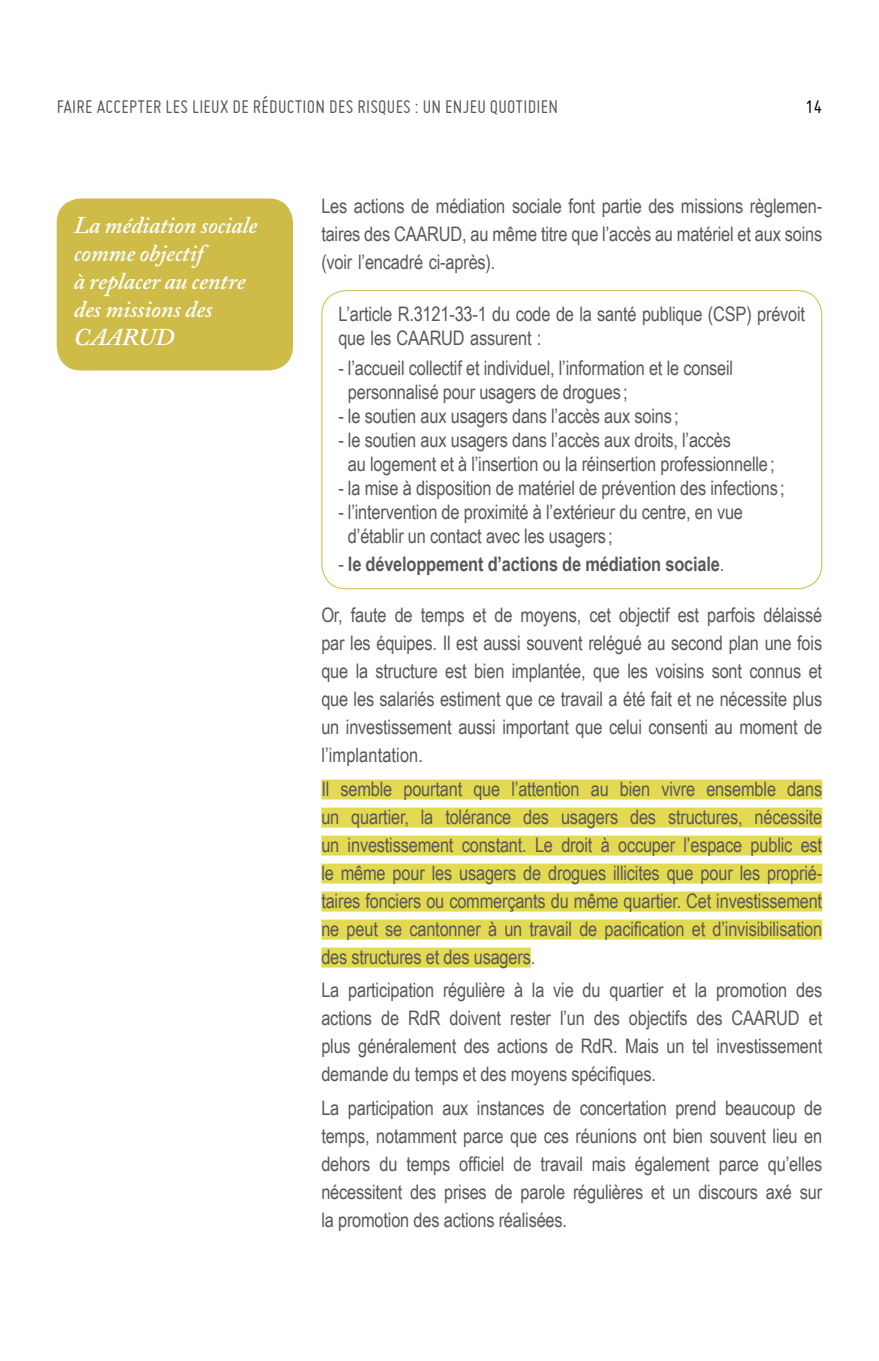
<style>
.page{position:relative;width:879px;height:1361px;background:#fff}
.page>*{position:absolute;margin:0;border:0;box-sizing:border-box;transform-origin:0 0}
.t1{font:italic 600 24px/28px "Adobe Caslon Pro";letter-spacing:-.01em;color:#fff}
.t2{font:20px/28px "Arial Narrow";letter-spacing:-.01em;color:#58595b;text-align:justify}
.t3{font:20px "Miso";letter-spacing:.015em;color:#58595b}
.t4{font:700 20px "Arial Narrow";letter-spacing:-.01em;color:#58595b}
.t5{font:20px "Miso";color:#000}
.s1{font-weight:400}
</style>
<div class="page">
<div style="left:321px;top:779px;width:501px;height:20px;background:#e4da52"></div>
<div style="left:321px;top:807px;width:501px;height:20px;background:#e4da52"></div>
<div style="left:321px;top:835px;width:501px;height:20px;background:#e4da52"></div>
<div style="left:321px;top:863px;width:501px;height:20px;background:#e4da52"></div>
<div style="left:321px;top:891px;width:501px;height:20px;background:#e4da52"></div>
<div style="left:321px;top:919px;width:501px;height:20px;background:#e4da52"></div>
<div style="left:321px;top:947px;width:210px;height:20px;background:#e4da52"></div>
<div style="left:57px;top:198px;width:236px;height:172px;background:#cebb48;border-radius:24px"></div>
<p class="t3" style="left:57px;top:95px;width:500px">FAIRE ACCEPTER LES LI EUX DE RÉDUCTION DES RISQUES : UN ENJEU QUOTIDIEN</p>
<p class="t5" style="left:805px;top:96px;width:18px">14</p>
<p class="t1" style="left:74px;top:211px;width:185px">La médiation sociale comme objectif<br>à replacer au centre des missions des caarud</p>
<p class="t2" style="left:321px;top:191px;width:502px">Les actions de médiation sociale font partie des missions règlemen&shy;taires des CAARUD, au même titre que l’accès au matériel et aux soins (voir l’encadré ci-après).</p>
<p class="t2" style="left:338px;top:302px;width:468px;line-height:24px">L’article R.3121-33-1 du code de la santé publique (CSP) prévoit que les CAARUD assurent :</p>
<p class="t2" style="left:348px;top:355px;width:387px;line-height:24px;text-indent:-10px">- l’accueil collectif et individuel, l’information et le conseil personnalisé pour usagers de drogues ;</p>
<p class="t2" style="left:338px;top:401px;width:342px">- le soutien aux usagers dans l’accès aux soins ;</p>
<p class="t2" style="left:348px;top:427px;width:428px;line-height:24px;text-indent:-10px">- le soutien aux usagers dans l’accès aux droits, l’accès<br>au logement et à l’insertion ou la réinsertion professionnelle;</p>
<p class="t2" style="left:338px;top:473px;width:448px">- la mise à disposition de matériel de prévention des infections ;</p>
<p class="t2" style="left:348px;top:499px;width:396px;line-height:24px;text-indent:-10px">- l’intervention de proximité à l’extérieur du centre, en vue d’établir un contact avec les usagers ;</p>
<p class="t4" style="left:338px;top:549px;width:387px"><span class="s1">-</span> le développement d’actions de médiation sociale<span class="s1">.</span></p>
<p class="t2" style="left:321px;top:600px;width:502px">Or, faute de temps et de moyens, cet objectif est parfois délaissé par les équipes. Il est aussi souvent relégué au second plan une fois que la structure est bien implantée, que les voisins sont connus et que les salariés estiment que ce travail a été fait et ne nécessite plus un investissement aussi important que celui consenti au moment de l’implantation.</p>
<p class="t2" style="left:321px;top:774px;width:502px">Il semble pourtant que l’attention au bien vivre ensemble dans un quartier, la tolérance des usagers des structures, nécessite un investissement constant. Le droit à occuper l’espace public est le même pour les usagers de drogues illicites que pour les proprié&shy;taires fonciers ou commerçants du même quartier. Cet investissement ne peut se cantonner à un travail de pacification et d’invisibilisation des structures et des usagers.</p>
<p class="t2" style="left:321px;top:975px;width:502px">La participation régulière à la vie du quartier et la promotion des actions de RdR doivent rester l’un des objectifs des CAARUD et plus généralement des actions de RdR. Mais un tel investissement demande du temps et des moyens spécifiques.</p>
<p class="t2" style="left:321px;top:1093px;width:502px">La participation aux instances de concertation prend beaucoup de temps, notamment parce que ces réunions ont bien souvent lieu en dehors du temps officiel de travail mais également parce qu’elles nécessitent des prises de parole régulières et un discours axé sur la promotion des actions réalisées.</p>
</div>
